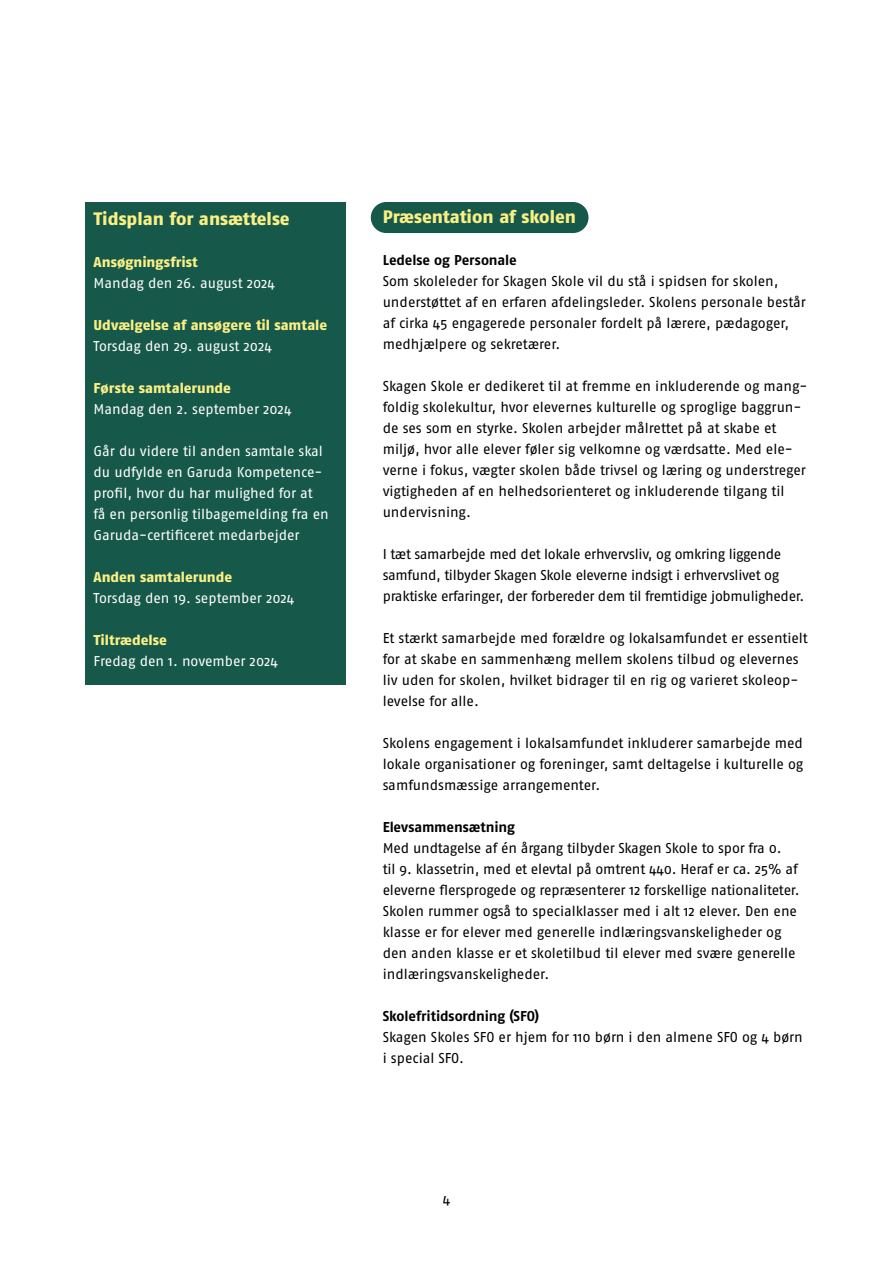
<style>
.page{position:relative;width:893px;height:1263px;background:#fff}
.page>*{position:absolute;margin:0;border:0;box-sizing:border-box;transform-origin:0 0}
.t1{font:800 18px "Fago Pro";color:#faef85}
.t2{font:14.25px/21px "Fago Pro";letter-spacing:-.005em;color:#000}
.t3{font:14.25px/21px "Fago Pro";letter-spacing:-.005em;color:#fff}
.t4{font:14.25px/21px "Fago Pro";letter-spacing:-.025em;color:#000}
.t5{font:800 14.25px "Fago Pro";color:#faef85}
.t6{font:700 14.25px "Fago Pro";letter-spacing:-.01em;color:#000}
</style>
<div class="page">
<div style="left:371px;top:202px;width:217px;height:31px;background:#165849;border-radius:16px"></div>
<div style="left:85px;top:202px;width:261px;height:483px;background:#165849"></div>
<p class="t1" style="left:94px;top:208px;width:198px">Tidsplan for ansættelse</p>
<p class="t5" style="left:94px;top:253px;width:106px">Ansøgningsfrist</p>
<p class="t3" style="left:94px;top:272px;width:183px">Mandag den 26. august 2024</p>
<p class="t5" style="left:94px;top:316px;width:235px">Udvælgelse af ansøgere til samtale</p>
<p class="t3" style="left:94px;top:335px;width:180px">Torsdag den 29. august 2024</p>
<p class="t5" style="left:94px;top:379px;width:139px">Første samtalerunde</p>
<p class="t3" style="left:94px;top:398px;width:200px">Mandag den 2. september 2024</p>
<p class="t3" style="left:94px;top:440px;width:237px">Går du videre til anden samtale skal du udfylde en Garuda Kompetence&shy;profil, hvor du har mulighed for at<br>få en personlig tilbagemelding fra en Garuda-certificeret medarbejder</p>
<p class="t5" style="left:94px;top:568px;width:140px">Anden samtalerunde</p>
<p class="t3" style="left:94px;top:587px;width:202px">Torsdag den 19. september 2024</p>
<p class="t5" style="left:94px;top:631px;width:75px">Tiltrædelse</p>
<p class="t3" style="left:94px;top:650px;width:186px">Fredag den 1. november 2024</p>
<p class="t1" style="left:383px;top:206px;width:195px">Præsentation af skolen</p>
<p class="t6" style="left:383px;top:251px;width:136px">Ledelse og Personale</p>
<p class="t2" style="left:383px;top:270px;width:425px">Som skoleleder for Skagen Skole vil du stå i spidsen for skolen, understøttet af en erfaren afdelingsleder. Skolens personale består af cirka 45 engagerede personaler fordelt på lærere, pædagoger, medhjælpere og sekretærer.</p>
<p class="t2" style="left:383px;top:375px;width:426px">Skagen Skole er dedikeret til at fremme en inkluderende og mang&shy;foldig skolekultur, hvor elevernes kulturelle og sproglige baggrun&shy;de ses som en styrke. Skolen arbejder målrettet på at skabe et miljø, hvor alle elever føler sig velkomne og værdsatte. Med ele&shy;verne i fokus, vægter skolen både trivsel og læring og understreger vigtigheden af en helhedsorienteret og inkluderende tilgang til undervisning.</p>
<p class="t4" style="left:383px;top:543px;width:423px">I tæt samarbejde med det lokale erhvervsliv, og omkring liggende samfund, tilbyder Skagen Skole eleverne indsigt i erhvervslivet og praktiske erfaringer, der forbereder dem til fremtidige jobmuligheder.</p>
<p class="t2" style="left:383px;top:627px;width:427px">Et stærkt samarbejde med forældre og lokalsamfundet er essentielt for at skabe en sammenhæng mellem skolens tilbud og elevernes liv uden for skolen, hvilket bidrager til en rig og varieret skoleop&shy;levelse for alle.</p>
<p class="t2" style="left:383px;top:732px;width:422px;text-align:justify">Skolens engagement i lokalsamfundet inkluderer samarbejde med lokale organisationer og foreninger, samt deltagelse i kulturelle og samfundsmæssige arrangementer.</p>
<p class="t6" style="left:383px;top:818px;width:134px">Elevsammensætning</p>
<p class="t2" style="left:383px;top:837px;width:419px">Med undtagelse af én årgang tilbyder Skagen Skole to spor fra 0.<br>til 9. klassetrin, med et elevtal på omtrent 440. Heraf er ca. 25% af eleverne flersprogede og repræsenterer 12 forskellige nationaliteter.</p>
<p class="t2" style="left:383px;top:900px;width:416px">Skolen rummer også to specialklasser med i alt 12 elever. Den ene klasse er for elever med generelle indlæringsvanskeligheder og den anden klasse er et skoletilbud til elever med svære generelle indlæringsvanskeligheder.</p>
<p class="t6" style="left:383px;top:1007px;width:158px">Skolefritidsordning (SFO)</p>
<p class="t2" style="left:383px;top:1026px;width:422px">Skagen Skoles SFO er hjem for 110 børn i den almene SFO og 4 børn i special SFO.</p>
<p class="t2" style="left:443px;top:1189px;width:9px">4</p>
</div>
